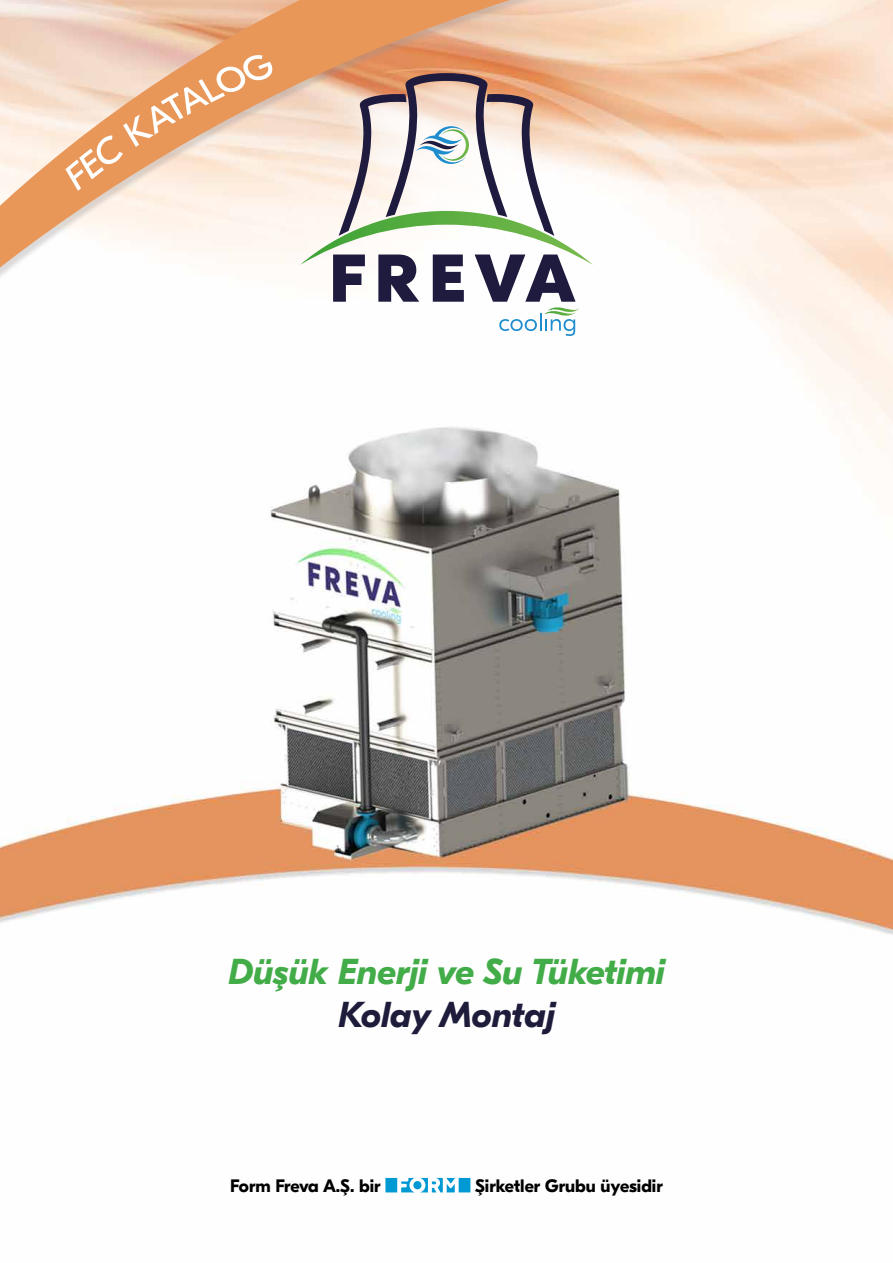
<style>
.page{position:relative;width:893px;height:1263px;background:#fff}
.page>*{position:absolute;margin:0;border:0;box-sizing:border-box;transform-origin:0 0}
.t1{font:italic 700 36px "GT Eesti Display";color:#42ac48}
.t2{font:italic 700 36px "GT Eesti Display";color:#1e1c3b}
.t3{font:700 18px "GT Eesti Pro Display";color:#000}
.t4{font:700 18px "GT Eesti Pro Display";letter-spacing:-.02em;color:#000}
</style>
<div class="page">
<img style="left:0;top:490px;width:893px;height:703px">
<svg style="left:0;top:0;width:893px;height:482px"></svg>
<svg style="left:65px;top:55px;width:207px;height:136px;background:#f0c4a2"></svg>
<img style="left:328px;top:44px;width:237px;height:29px">
<svg style="left:300px;top:73px;width:293px;height:263px"></svg>
<svg style="left:385px;top:1178px;width:85px;height:14px"></svg>
<p class="t1" style="left:228px;top:952px;width:438px">Düşük Enerji ve Su Tüketimi</p>
<p class="t2" style="left:338px;top:995px;width:218px">Kolay Montaj</p>
<p class="t4" style="left:230px;top:1176px;width:152px">Form Freva A.Ş. bir</p>
<p class="t3" style="left:475px;top:1176px;width:189px">Şirketler Grubu üyesidir</p>
</div>
